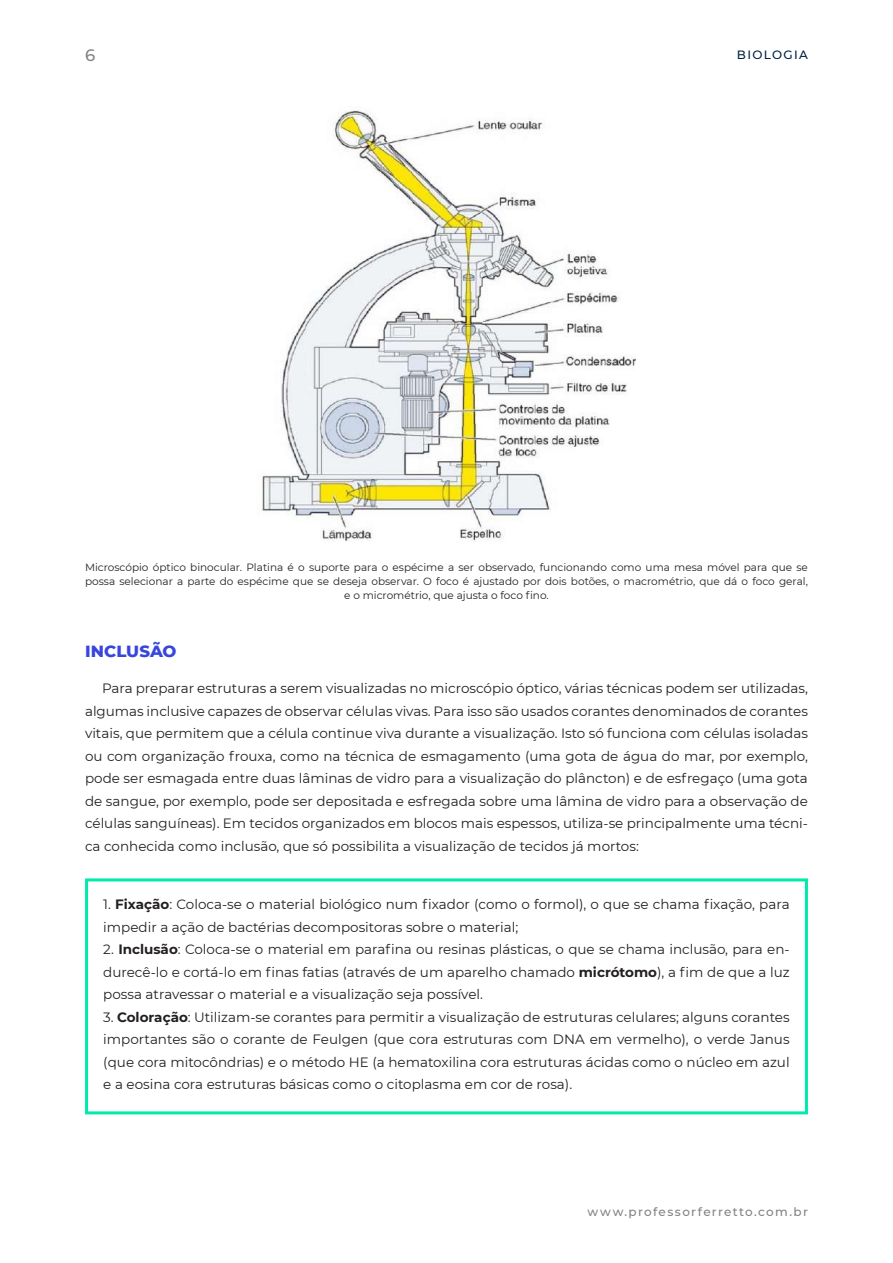
<style>
.page{position:relative;width:893px;height:1263px;background:#fff}
.page>*{position:absolute;margin:0;border:0;box-sizing:border-box;transform-origin:0 0}
.t1{font:800 16.5px "Montserrat";color:#3846dc}
.t2{font:500 16.5px "Montserrat";color:#808285}
.t3{font:13.5px/22.5px "Montserrat";color:#231f20;text-align:justify}
.t4{font:500 12px "Montserrat";letter-spacing:.11em;color:#808285}
.t5{font:500 12px "Montserrat";letter-spacing:.11em;color:#002041}
.t6{font:10.5px/13.5px "Montserrat";color:#231f20;text-align:center}
.s1{font-weight:700}
</style>
<div class="page">
<img style="left:261px;top:106px;width:374px;height:435px">
<div style="left:85px;top:878px;width:723px;height:236px;border:3px solid #00eaac"></div>
<p class="t2" style="left:85px;top:44px;width:12px">6</p>
<p class="t5" style="left:737px;top:46px;width:73px">BIOLOGIA</p>
<p class="t6" style="left:85px;top:561px;width:724px">Microscópio óptico binocular. Platina é o suporte para o espécime a ser observado, funcionando como uma mesa móvel para que se possa selecionar a parte do espécime que se deseja observar. O foco é ajustado por dois botões, o macrométrio, que dá o foco geral, e o micrométrio, que ajusta o foco fino.</p>
<p class="t1" style="left:85px;top:639px;width:93px">INCLUSÃO</p>
<p class="t3" style="left:85px;top:677px;width:724px;text-indent:17px">Para preparar estruturas a serem visualizadas no microscópio óptico, várias técnicas podem ser utilizadas, algumas inclusive capazes de observar células vivas. Para isso são usados corantes denominados de corantes vitais, que permitem que a célula continue viva durante a visualização. Isto só funciona com células isoladas ou com organização frouxa, como na técnica de esmagamento (uma gota de água do mar, por exemplo, pode ser esmagada entre duas lâminas de vidro para a visualização do plâncton) e de esfregaço (uma gota de sangue, por exemplo, pode ser depositada e esfregada sobre uma lâmina de vidro para a observação de células sanguíneas). Em tecidos organizados em blocos mais espessos, utiliza-se principalmente uma técni&shy;ca conhecida como inclusão, que só possibilita a visualização de tecidos já mortos:</p>
<p class="t3" style="left:103px;top:893px;width:688px">1. <span class="s1">Fixação</span>: Coloca-se o material biológico num fixador (como o formol), o que se chama fixação, para impedir a ação de bactérias decompositoras sobre o material;</p>
<p class="t3" style="left:103px;top:938px;width:688px">2. <span class="s1">Inclusão</span>: Coloca-se o material em parafina ou resinas plásticas, o que se chama inclusão, para en&shy;durecê-lo e cortá-lo em finas fatias (através de um aparelho chamado <span class="s1">micrótomo</span>), a fim de que a luz possa atravessar o material e a visualização seja possível.</p>
<p class="t3" style="left:103px;top:1005px;width:688px">3. <span class="s1">Coloração</span>: Utilizam-se corantes para permitir a visualização de estruturas celulares; alguns corantes importantes são o corante de Feulgen (que cora estruturas com DNA em vermelho), o verde Janus (que cora mitocôndrias) e o método HE (a hematoxilina cora estruturas ácidas como o núcleo em azul e a eosina cora estruturas básicas como o citoplasma em cor de rosa).</p>
<p class="t4" style="left:588px;top:1203px;width:222px">www.professorferretto.com.br</p>
</div>
